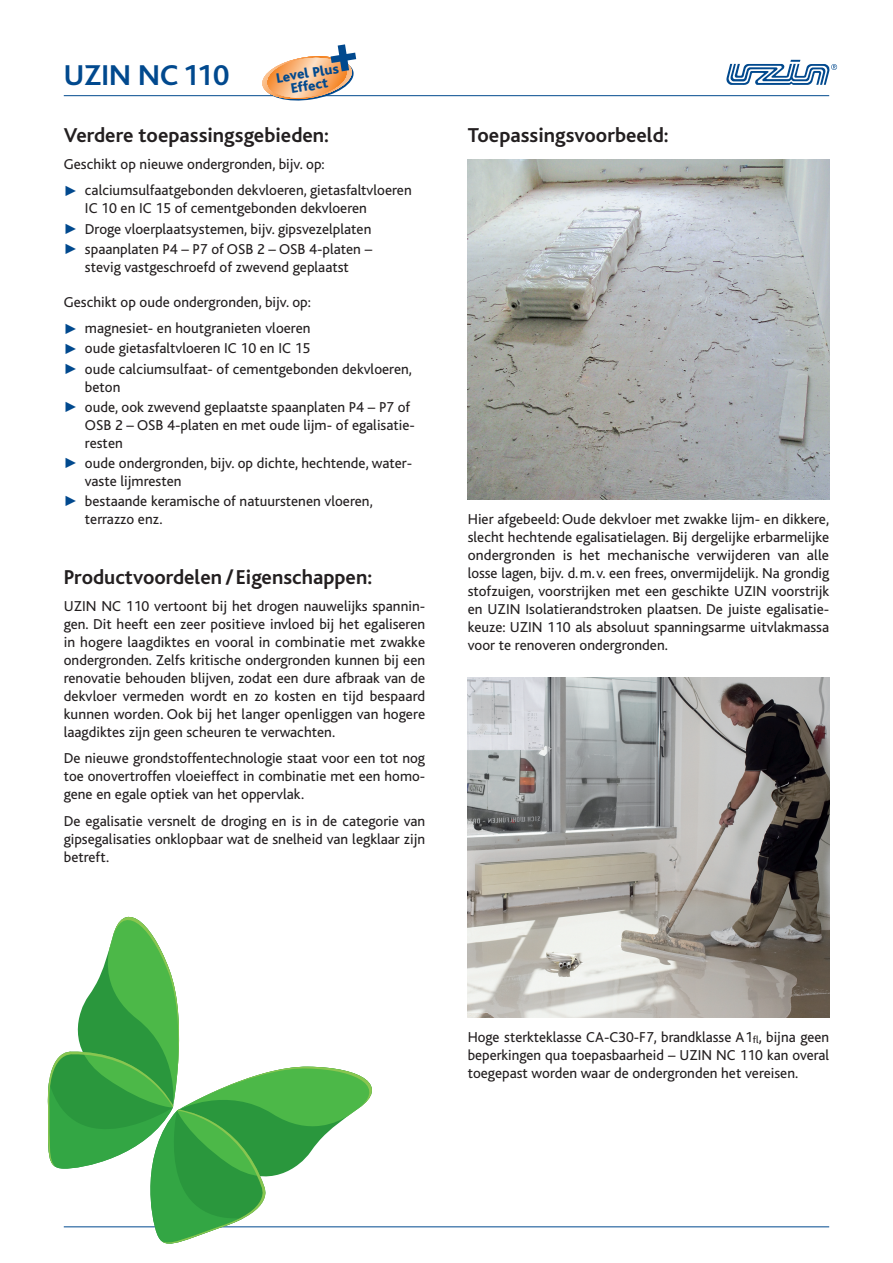
<style>
.page{position:relative;width:893px;height:1263px;background:#fff}
.page>*{position:absolute;margin:0;border:0;box-sizing:border-box;transform-origin:0 0}
.t1{font:700 30px "Bliss";color:#01498e}
.t2{font:700 21px "Bliss";color:#231f20}
.t3{font:15px/18px "Bliss";color:#231f20}
.t4{font:800 14.4px/12.8px "Bliss";color:#01498e;text-align:center}
.s1{color:#01498e}
</style>
<div class="page">
<svg style="left:726px;top:60px;width:111px;height:25px"></svg>
<hr style="left:64px;top:1226px;width:765px;height:1px;background:#01498e">
<hr style="left:64px;top:95px;width:765px;height:1px;background:#01498e">
<svg style="left:262px;top:44px;width:94px;height:57px"></svg>
<img style="left:468px;top:159px;width:361px;height:341px">
<img style="left:468px;top:677px;width:361px;height:340px">
<svg style="left:48px;top:917px;width:324px;height:326px"></svg>
<h1 class="t1" style="left:64px;top:64px;width:167px">UZIN NC 110</h1>
<p class="t4" style="left:276px;top:73px;width:65px;rotate:-9deg">LevelPlus<br>Effect</p>
<h2 class="t2" style="left:64px;top:128px;width:267px">Verdere toepassingsgebieden:</h2>
<p class="t3" style="left:64px;top:156px;width:262px">Geschikt op nieuwe ondergronden, bijv. op:</p>
<p class="t3" style="left:85px;top:183px;width:328px;text-indent:-21px"><span class="s1">✓</span> calciumsulfaatgebonden dekvloeren, gietasfaltvloeren<br>IC 10 en IC 15 of cementgebonden dekvloeren</p>
<p class="t3" style="left:64px;top:221px;width:309px"><span class="s1">✓</span> Droge vloerplaatsystemen, bijv. gipsvezelplaten</p>
<p class="t3" style="left:64px;top:241px;width:310px;text-align:center"><span class="s1">✓</span> spaanplaten P4 – P7 of OSB 2 – OSB 4-platen – stevig vastgeschroefd of zwevend geplaatst</p>
<p class="t3" style="left:64px;top:294px;width:249px">Geschikt op oude ondergronden, bijv. op:</p>
<p class="t3" style="left:64px;top:321px;width:248px"><span class="s1">✓</span> magnesiet- en houtgranieten vloeren</p>
<p class="t3" style="left:64px;top:341px;width:248px"><span class="s1">✓</span> oude gietasfaltvloeren IC 10 en IC 15</p>
<p class="t3" style="left:85px;top:361px;width:329px;text-indent:-21px"><span class="s1">✓</span> oude calciumsulfaat- of cementgebonden dekvloeren, beton</p>
<p class="t3" style="left:85px;top:399px;width:331px;text-indent:-21px"><span class="s1">✓</span> oude, ook zwevend geplaatste spaanplaten P4 – P7 of<br>OSB 2 – OSB 4-platen en met oude lijm- of egalisatie&shy;resten</p>
<p class="t3" style="left:85px;top:455px;width:329px;text-indent:-21px"><span class="s1">✓</span> oude ondergronden, bijv. op dichte, hechtende, water&shy;vaste lijmresten</p>
<p class="t3" style="left:85px;top:493px;width:289px;text-indent:-21px"><span class="s1">✓</span> bestaande keramische of natuurstenen vloeren, terrazzo enz.</p>
<h2 class="t2" style="left:64px;top:569px;width:310px">Productvoordelen /Eigenschappen:</h2>
<p class="t3" style="left:64px;top:598px;width:363px;text-align:justify">UZIN NC 110 vertoont bij het drogen nauwelijks spannin&shy;gen. Dit heeft een zeer positieve invloed bij het egaliseren in hogere laagdiktes en vooral in combinatie met zwakke ondergronden. Zelfs kritische ondergronden kunnen bij een renovatie behouden blijven, zodat een dure afbraak van de dekvloer vermeden wordt en zo kosten en tijd bespaard kunnen worden. Ook bij het langer openliggen van hogere laagdiktes zijn geen scheuren te verwachten.</p>
<p class="t3" style="left:64px;top:751px;width:363px;text-align:justify">De nieuwe grondstoffentechnologie staat voor een tot nog toe onovertroffen vloeieffect in combinatie met een homo&shy;gene en egale optiek van het oppervlak.</p>
<p class="t3" style="left:64px;top:813px;width:363px;text-align:justify">De egalisatie versnelt de droging en is in de categorie van gipsegalisaties onklopbaar wat de snelheid van legklaar zijn betreft.</p>
<h2 class="t2" style="left:468px;top:128px;width:202px">Toepassingsvoorbeeld:</h2>
<p class="t3" style="left:468px;top:512px;width:363px;text-align:justify">Hier afgebeeld: Oude dekvloer met zwakke lijm- en dikkere, slecht hechtende egalisatielagen. Bij dergelijke erbarmelijke ondergronden is het mechanische verwijderen van alle losse lagen, bijv. d.m.v. een frees, onvermijdelijk. Na grondig stofzuigen, voorstrijken met een geschikte UZIN voorstrijk en UZIN Isolatierandstroken plaatsen. De juiste egalisatie&shy;keuze: UZIN 110 als absoluut spanningsarme uitvlakmassa voor te renoveren ondergronden.</p>
<p class="t3" style="left:468px;top:1029px;width:363px;text-align:justify">Hoge sterkteklasse CA-C30-F7, brandklasse A1<sub>fl</sub>, bijna geen beperkingen qua toepasbaarheid – UZIN NC 110 kan overal toegepast worden waar de ondergronden het vereisen.</p>
</div>
